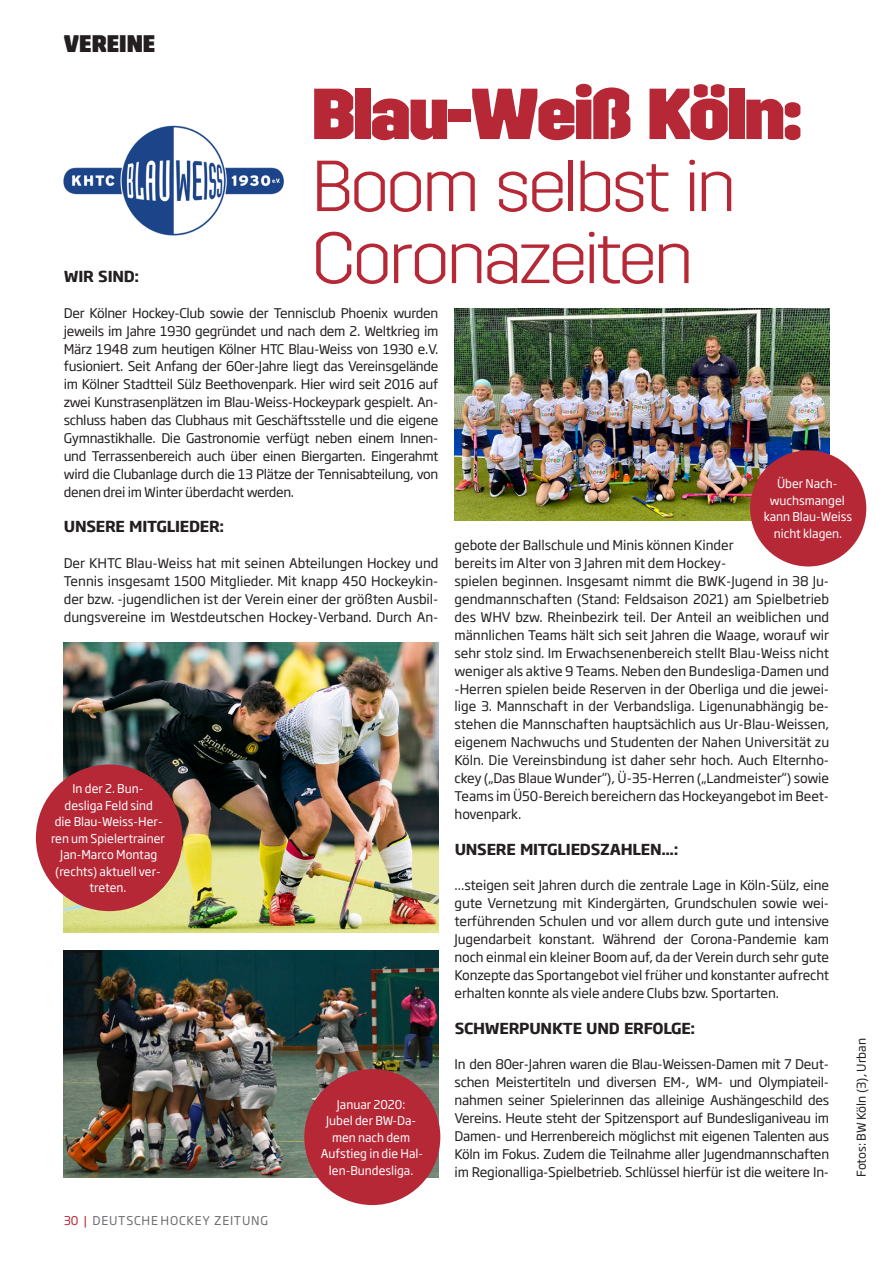
<style>
.page{position:relative;width:893px;height:1263px;background:#fff}
.page>*{position:absolute;margin:0;border:0;box-sizing:border-box;transform-origin:0 0}
._001_Headline_36pt{font:300 72px/72px "Trim";letter-spacing:-.04em;color:#b72837}
.t1{font:800 24px "Trim";color:#231f20}
._003_zwititel{font:700 15px "Soho Gothic Std";letter-spacing:-.015em;color:#231f20}
._003_fliess_ohne{font:13.2px/17.9px "Soho Gothic Std";letter-spacing:-.01em;color:#231f20;text-align:justify}
.D_005_Bildzeile{font:12px/16.5px "Soho Gothic Std";color:#fff;text-align:center}
.t2{font:12px "Soho Gothic Std";letter-spacing:.065em;color:#6c6d70}
._006_Fotocredit{font:12px "Soho Gothic Std";color:#231f20}
.s1{font-weight:800}
.s2{color:#b72837}
</style>
<div class="page">
<img style="left:64px;top:126px;width:220px;height:109px">
<img style="left:455px;top:309px;width:374px;height:211px">
<img style="left:64px;top:951px;width:374px;height:227px">
<div style="left:750px;top:450px;width:116px;height:116px;background:#b72837;border-radius:50%"></div>
<img style="left:64px;top:643px;width:374px;height:289px">
<div style="left:36px;top:764px;width:147px;height:147px;background:#b72837;border-radius:50%"></div>
<div style="left:304px;top:1069px;width:136px;height:136px;background:#b72837;border-radius:50%"></div>
<p class="t1" style="left:64px;top:29px;width:93px">VEREINE</p>
<p class="_001_Headline_36pt" style="left:311px;top:79px;width:493px"><span class="s1">Blau-Weiß Köln:<br></span>Boom selbst in<br>Coronazeiten</p>
<p class="_003_zwititel" style="left:64px;top:267px;width:77px">WIR SIND:</p>
<p class="_003_fliess_ohne" style="left:64px;top:304px;width:376px">Der Kölner Hockey-Club sowie der Tennisclub Phoenix wurden jeweils im Jahre 1930 gegründet und nach dem 2. Weltkrieg im März 1948 zum heutigen Kölner HTC Blau-Weiss von 1930 e.V. fusioniert. Seit Anfang der 60er-Jahre liegt das Vereinsgelände im Kölner Stadtteil Sülz Beethovenpark. Hier wird seit 2016 auf zwei Kunstrasenplätzen im Blau-Weiss-Hockeypark gespielt. An&shy;schluss haben das Clubhaus mit Geschäftsstelle und die eigene Gymnastikhalle. Die Gastronomie verfügt neben einem Innen&shy;und Terrassenbereich auch über einen Biergarten. Eingerahmt wird die Clubanlage durch die 13 Plätze der Tennisabteilung, von denen drei im Winter überdacht werden.</p>
<p class="_003_zwititel" style="left:64px;top:517px;width:162px">UNSERE MITGLIEDER:</p>
<p class="_003_fliess_ohne" style="left:64px;top:555px;width:376px">Der KHTC Blau-Weiss hat mit seinen Abteilungen Hockey und Tennis insgesamt 1500 Mitglieder. Mit knapp 450 Hockeykin&shy;der bzw. -jugendlichen ist der Verein einer der größten Ausbil&shy;dungsvereine im Westdeutschen Hockey-Verband. Durch An-</p>
<p class="D_005_Bildzeile" style="left:764px;top:476px;width:90px">Über Nach&shy;wuchsmangel kann Blau-Weiss nicht klagen.</p>
<p class="_003_fliess_ohne" style="left:455px;top:537px;width:281px">gebote der Ballschule und Minis können Kinder</p>
<p class="_003_fliess_ohne" style="left:455px;top:555px;width:273px">bereits im Alter von 3 Jahren mit dem Hockey-</p>
<p class="_003_fliess_ohne" style="left:455px;top:573px;width:376px">spielen beginnen. Insgesamt nimmt die BWK-Jugend in 38 Ju&shy;gendmannschaften (Stand: Feldsaison 2021) am Spielbetrieb des WHV bzw. Rheinbezirk teil. Der Anteil an weiblichen und männlichen Teams hält sich seit Jahren die Waage, worauf wir sehr stolz sind. Im Erwachsenenbereich stellt Blau-Weiss nicht weniger als aktive 9 Teams. Neben den Bundesliga-Damen und -Herren spielen beide Reserven in der Oberliga und die jewei&shy;lige 3. Mannschaft in der Verbandsliga. Ligenunabhängig be&shy;stehen die Mannschaften hauptsächlich aus Ur-Blau-Weissen, eigenem Nachwuchs und Studenten der Nahen Universität zu Köln. Die Vereinsbindung ist daher sehr hoch. Auch Elternho&shy;ckey („Das Blaue Wunder“), Ü-35-Herren („Landmeister“) sowie Teams im Ü50-Bereich bereichern das Hockeyangebot im Beet&shy;hovenpark.</p>
<p class="_003_zwititel" style="left:455px;top:839px;width:225px">UNSERE MITGLIEDSZAHLEN...:</p>
<p class="_003_fliess_ohne" style="left:455px;top:877px;width:376px">...steigen seit Jahren durch die zentrale Lage in Köln-Sülz, eine gute Vernetzung mit Kindergärten, Grundschulen sowie wei&shy;terführenden Schulen und vor allem durch gute und intensive Jugendarbeit konstant. Während der Corona-Pandemie kam noch einmal ein kleiner Boom auf, da der Verein durch sehr gute Konzepte das Sportangebot viel früher und konstanter aufrecht erhalten konnte als viele andere Clubs bzw. Sportarten.</p>
<p class="_003_zwititel" style="left:455px;top:1018px;width:242px">SCHWERPUNKTE UND ERFOLGE:</p>
<p class="_003_fliess_ohne" style="left:455px;top:1056px;width:376px">In den 80er-Jahren waren die Blau-Weissen-Damen mit 7 Deut&shy;schen Meistertiteln und diversen EM-, WM- und Olympiateil&shy;nahmen seiner Spielerinnen das alleinige Aushängeschild des Vereins. Heute steht der Spitzensport auf Bundesliganiveau im Damen- und Herrenbereich möglichst mit eigenen Talenten aus Köln im Fokus. Zudem die Teilnahme aller Jugendmannschaften im Regionalliga-Spielbetrieb. Schlüssel hierfür ist die weitere In-</p>
<p class="D_005_Bildzeile" style="left:51px;top:780px;width:115px">In der 2. Bun-<br>desliga Feld sind<br>die Blau-Weiss-Her&shy;ren um Spielertrainer<br>Jan-Marco Montag (rechts) aktuell ver&shy;treten.</p>
<p class="_006_Fotocredit" style="left:854px;top:1177px;width:140px;rotate:-90deg">Fotos: BW Köln (3), Urban</p>
<p class="D_005_Bildzeile" style="left:321px;top:1096px;width:104px">Januar 2020:<br>Jubel der BW-Da&shy;men nach dem<br>Aufstieg in die Hal&shy;len-Bundesliga.</p>
<p class="t2" style="left:64px;top:1213px;width:206px"><span class="s2">30 |</span> DEUTSCHE HOCKEY ZEITUNG</p>
</div>
